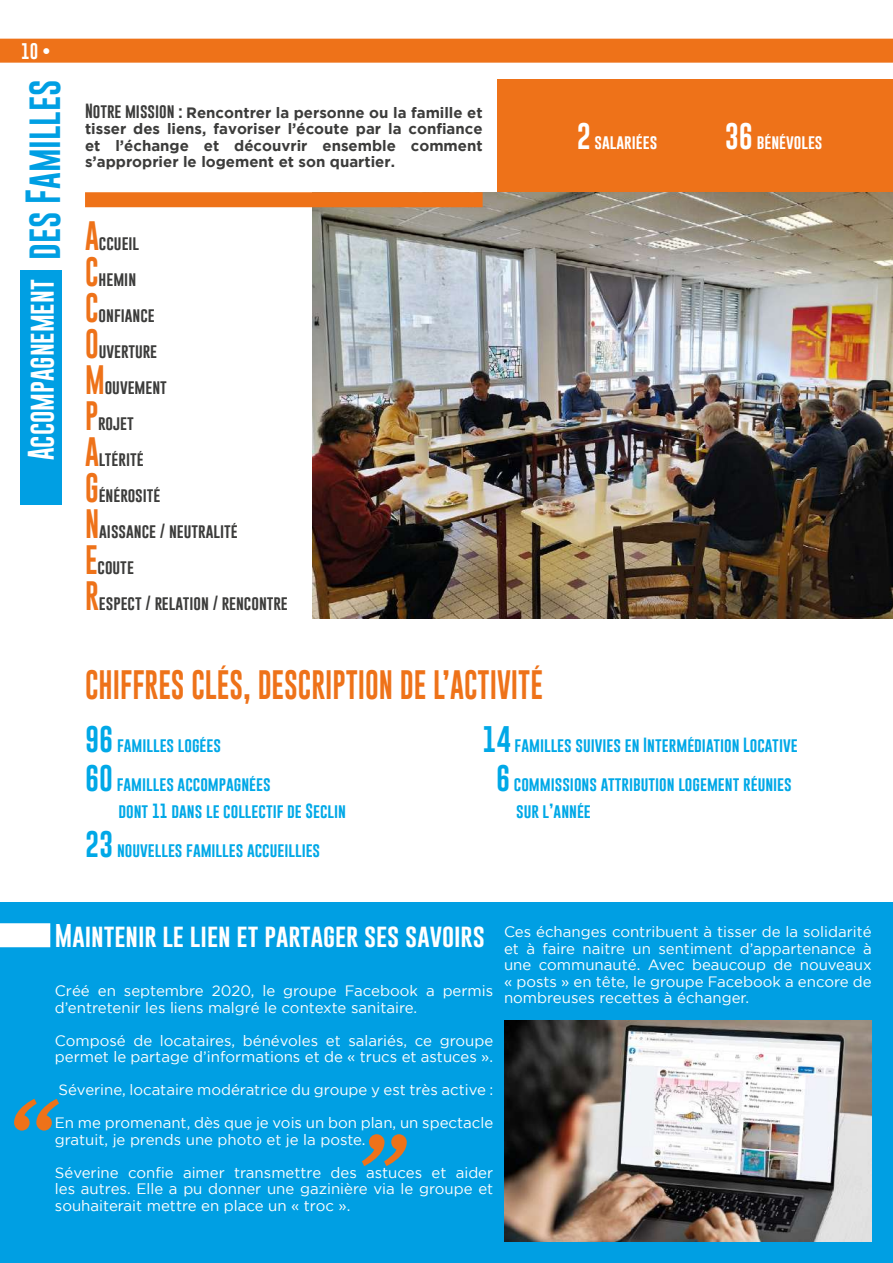
<style>
.page{position:relative;width:893px;height:1263px;background:#fff}
.page>*{position:absolute;margin:0;border:0;box-sizing:border-box;transform-origin:0 0}
.t1{font:108px "Thirsty Script";color:#ee7219}
.t2{font:36px "Gobold";color:#009fe3;scale:.9 1}
.t3{font:30px "Gobold";color:#ee7219;scale:.9 1}
.t4{font:27px "Gobold";color:#fff;scale:.9 1}
.t5{font:24px "Gobold";color:#fff}
.t6{font:16.5px "Gobold";color:#fff}
.t7{font:15px/16.5px "Gotham";color:#fff}
.t8{font:15px/27px "Gobold";color:#00a8e7}
.t9{font:700 15px/16.5px "Gotham";color:#3c3c3b;text-align:justify}
.t10{font:15px "Gobold";color:#3c3c3b}
.t11{font:15px "Gobold";color:#fff}
.s1{font-family:"Gobold";font-weight:400}
.s2{font-size:30px;color:#ee7219}
.s3{font-size:27px}
</style>
<div class="page">
<div style="left:0;top:39px;width:893px;height:24px;background:#ee7219"></div>
<div style="left:0;top:903px;width:893px;height:360px;background:#009fe3"></div>
<img style="left:312px;top:192px;width:581px;height:427px">
<div style="left:20px;top:270px;width:42px;height:235px;background:#009fe3"></div>
<div style="left:498px;top:80px;width:395px;height:112px;background:#ee7219"></div>
<div style="left:85px;top:192px;width:398px;height:15px;background:#ee7219"></div>
<div style="left:0;top:923px;width:50px;height:24px;background:#fff"></div>
<img style="left:504px;top:1020px;width:368px;height:222px">
<p class="t6" style="left:21px;top:40px;width:31px">10 •</p>
<h2 class="t2" style="left:20px;top:260px;width:202px;rotate:-90deg">des Familles</h2>
<h3 class="t4" style="left:23px;top:460px;width:202px;rotate:-90deg">Accompagnement</h3>
<p class="t9" style="left:85px;top:104px;width:399px"><span class="s1">Notre mission :</span> Rencontrer la personne ou la famille et tisser des liens, favoriser l’écoute par la confiance et l’échange et découvrir ensemble comment s’approprier le logement et son quartier.</p>
<p class="t10" style="left:85px;top:233px;width:56px"><span class="s2">A</span>ccueil</p>
<p class="t10" style="left:85px;top:269px;width:53px"><span class="s2">C</span>hemin</p>
<p class="t10" style="left:85px;top:305px;width:71px"><span class="s2">C</span>onfiance</p>
<p class="t10" style="left:85px;top:341px;width:73px"><span class="s2">O</span>uverture</p>
<p class="t10" style="left:85px;top:377px;width:83px"><span class="s2">M</span>ouvement</p>
<p class="t10" style="left:85px;top:413px;width:50px"><span class="s2">P</span>rojet</p>
<p class="t10" style="left:85px;top:449px;width:60px"><span class="s2">A</span>ltérité</p>
<p class="t10" style="left:85px;top:485px;width:77px"><span class="s2">G</span>énérosité</p>
<p class="t10" style="left:85px;top:521px;width:154px"><span class="s2">N</span>aissance / neutralité</p>
<p class="t10" style="left:85px;top:557px;width:50px"><span class="s2">E</span>coute</p>
<p class="t10" style="left:85px;top:593px;width:204px"><span class="s2">R</span>espect / relation / rencontre</p>
<h3 class="t3" style="left:85px;top:665px;width:510px">CHIFFRES CLÉS, DESCRIPTION DE L’ACTIVITÉ</h3>
<p class="t11" style="left:577px;top:132px;width:82px"><span class="s3">2</span> salariées</p>
<p class="t11" style="left:725px;top:132px;width:99px"><span class="s3">36</span> bénévoles</p>
<p class="t8" style="left:85px;top:731px;width:137px"><span class="s3">96</span> familles logées</p>
<p class="t8" style="left:119px;top:770px;width:229px;text-indent:-33px"><span class="s3">60</span> familles accompagnées<br>dont 11 dans le collectif de Seclin</p>
<p class="t8" style="left:85px;top:836px;width:237px"><span class="s3">23</span> nouvelles familles accueillies</p>
<p class="t8" style="left:483px;top:731px;width:316px"><span class="s3">14</span> familles suivies en Intermédiation Locative</p>
<p class="t8" style="left:516px;top:770px;width:277px;text-indent:-20px"><span class="s3">6</span> commissions attribution logement réunies sur l’année</p>
<h3 class="t5" style="left:55px;top:920px;width:431px">Maintenir le lien et partager ses savoirs</h3>
<p class="t7" style="left:55px;top:982px;width:440px">Créé en septembre 2020, le groupe Facebook a permis d’entretenir les liens malgré le contexte sanitaire.</p>
<p class="t7" style="left:55px;top:1032px;width:440px">Composé de locataires, bénévoles et salariés, ce groupe permet le partage d’informations et de « trucs et astuces ».</p>
<p class="t7" style="left:59px;top:1081px;width:436px">Séverine, locataire modératrice du groupe y est très active :</p>
<p class="t7" style="left:55px;top:1114px;width:440px">En me promenant, dès que je vois un bon plan, un spectacle gratuit, je prends une photo et je la poste.</p>
<p class="t7" style="left:55px;top:1164px;width:440px;text-align:justify">Séverine confie aimer transmettre des astuces et aider les autres. Elle a pu donner une gazinière via le groupe et souhaiterait mettre en place un « troc ».</p>
<h1 class="t1" style="left:5px;top:1061px;width:47px">“</h1>
<h1 class="t1" style="left:364px;top:1032px;width:53px">„</h1>
<p class="t7" style="left:504px;top:923px;width:369px;text-align:justify">Ces échanges contribuent à tisser de la solidarité et à faire naitre un sentiment d’appartenance à une communauté. Avec beaucoup de nouveaux « posts » en tête, le groupe Facebook a encore de nombreuses recettes à échanger.</p>
</div>
